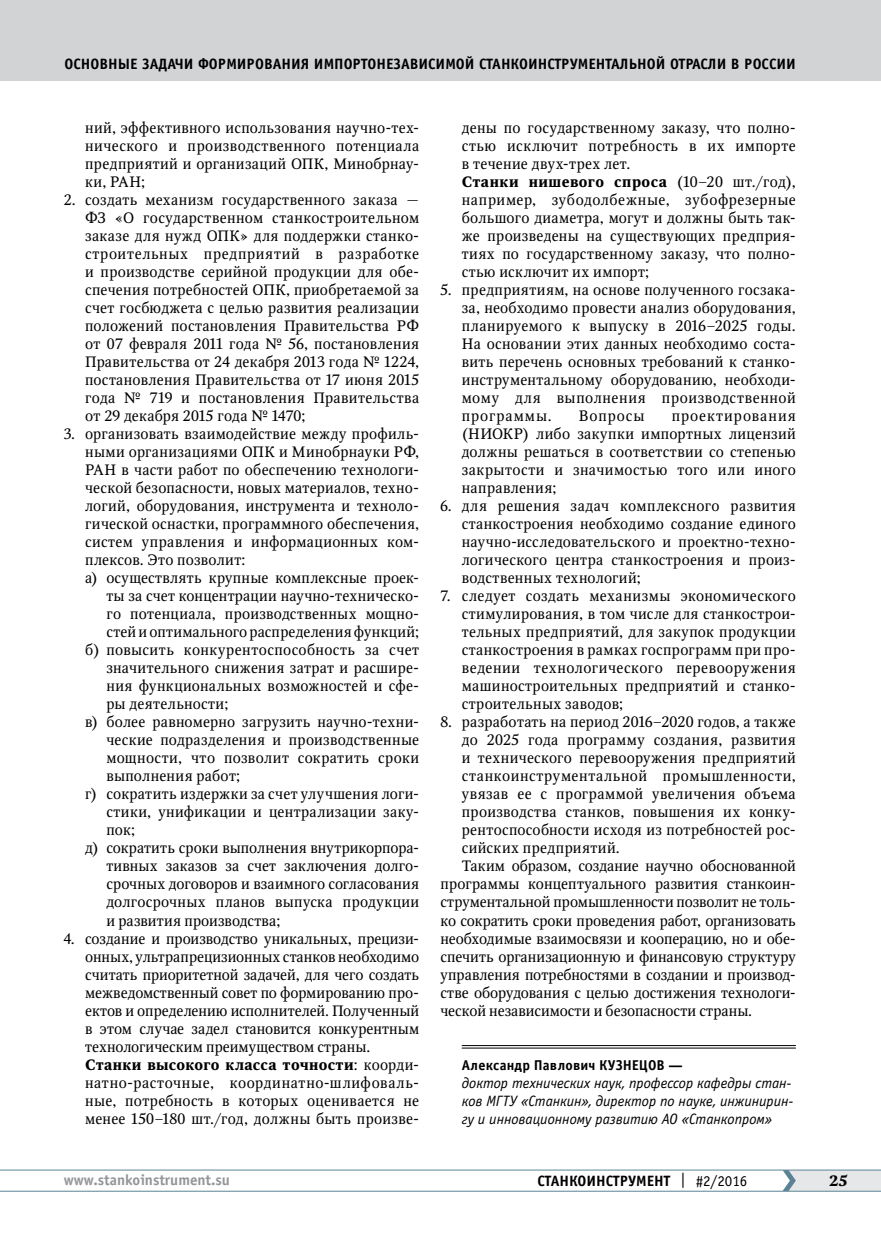
<style>
.page{position:relative;width:881px;height:1234px;background:#fff}
.page>*{position:absolute;margin:0;border:0;box-sizing:border-box;transform-origin:0 0}
.t1{font:15px/18px "Octava";letter-spacing:.015em;color:#000;text-align:justify}
.t2{font:italic 15px/18px "Officina Sans C";letter-spacing:-.005em;color:#000}
.t3{font:700 15px "Officina Sans C";color:#000}
.t4{font:15px "Octava";letter-spacing:.045em;color:#000}
.t5{font:700 15px "Officina Sans C";color:#939598}
.t6{font:15px "Octava";letter-spacing:.06em;color:#000}
.t7{font:700 15px "Octava";color:#000}
.t8{font:700 14.25px "Officina Sans C";letter-spacing:.015em;color:#000}
.s1{font-weight:700}
.s2{font-weight:400}
</style>
<div class="page">
<hr style="left:0;top:1190px;width:880px;height:1px;background:#5b8395">
<hr style="left:0;top:1169px;width:880px;height:1px;background:#5b8395">
<svg style="left:782px;top:1169px;width:98px;height:21px;background:#d9dee1"></svg>
<div style="left:0;top:0;width:880px;height:81px;background:#d1d3d4"></div>
<hr style="left:461px;top:1045px;width:334px;height:1px;background:#000">
<hr style="left:461px;top:1047px;width:334px;height:1px;background:#000">
<p class="t3" style="left:65px;top:56px;width:732px">Основные задачи формирования импортонезависимой станкоинструментальной отрасли в России</p>
<p class="t1" style="left:85px;top:119px;width:335px">ний, эффективного использования научно-тех&shy;нического и производственного потенциала предприятий и организаций ОПК, Минобрнау&shy;ки, РАН;</p>
<p class="t1" style="left:85px;top:191px;width:335px;text-indent:-21px">2. создать механизм государственного заказа — ФЗ «О государственном станкостроительном заказе для нужд ОПК» для поддержки станко&shy;строительных предприятий в разработке и производстве серийной продукции для обе&shy;спечения потребностей ОПК, приобретаемой за счет госбюджета с целью развития реализации положений постановления Правительства РФ от 07 февраля 2011 года № 56, постановления Правительства от 24 декабря 2013 года № 1224, постановления Правительства от 17 июня 2015 года № 719 и постановления Правительства от 29 декабря 2015 года № 1470;</p>
<p class="t1" style="left:64px;top:425px;width:357px">3. организовать взаимодействие между профиль-</p>
<p class="t1" style="left:85px;top:443px;width:335px">ными организациями ОПК и Минобрнауки РФ,</p>
<p class="t1" style="left:85px;top:461px;width:335px">РАН в части работ по обеспечению технологи-</p>
<p class="t1" style="left:85px;top:479px;width:335px">ческой безопасности, новых материалов, техно-</p>
<p class="t1" style="left:85px;top:497px;width:335px">логий, оборудования, инструмента и техноло-</p>
<p class="t1" style="left:85px;top:515px;width:335px">гической оснастки, программного обеспечения,</p>
<p class="t1" style="left:85px;top:533px;width:335px">систем управления и информационных ком-</p>
<p class="t1" style="left:85px;top:551px;width:162px">плексов. Это позволит:</p>
<p class="t1" style="left:85px;top:569px;width:335px">а) осуществлять крупные комплексные проек-</p>
<p class="t1" style="left:106px;top:587px;width:314px">ты за счет концентрации научно-техническо-</p>
<p class="t1" style="left:106px;top:605px;width:314px">го потенциала, производственных мощно-</p>
<p class="t1" style="left:106px;top:623px;width:314px">стей и оптимального распределения функций;</p>
<p class="t1" style="left:85px;top:641px;width:335px">б) повысить конкурентоспособность за счет</p>
<p class="t1" style="left:106px;top:659px;width:314px">значительного снижения затрат и расшире-</p>
<p class="t1" style="left:106px;top:677px;width:314px">ния функциональных возможностей и сфе-</p>
<p class="t1" style="left:106px;top:695px;width:123px">ры деятельности;</p>
<p class="t1" style="left:85px;top:713px;width:335px">в) более равномерно загрузить научно-техни-</p>
<p class="t1" style="left:106px;top:731px;width:314px">ческие подразделения и производственные</p>
<p class="t1" style="left:106px;top:749px;width:314px">мощности, что позволит сократить сроки</p>
<p class="t1" style="left:106px;top:767px;width:135px">выполнения работ;</p>
<p class="t1" style="left:85px;top:785px;width:335px">г) сократить издержки за счет улучшения логи-</p>
<p class="t1" style="left:106px;top:803px;width:314px">стики, унификации и централизации заку-</p>
<p class="t1" style="left:106px;top:821px;width:30px">пок;</p>
<p class="t1" style="left:85px;top:839px;width:335px">д) сократить сроки выполнения внутрикорпора-</p>
<p class="t1" style="left:106px;top:857px;width:314px">тивных заказов за счет заключения долго-</p>
<p class="t1" style="left:106px;top:875px;width:314px">срочных договоров и взаимного согласования</p>
<p class="t1" style="left:106px;top:893px;width:314px">долгосрочных планов выпуска продукции</p>
<p class="t1" style="left:106px;top:911px;width:175px">и развития производства;</p>
<p class="t1" style="left:85px;top:929px;width:335px;text-align:left;text-indent:-21px">4. создание и производство уникальных, прецизи&shy;онных, ультрапрецизионных станков необходимо считать приоритетной задачей, для чего создать межведомственный совет по формированию про&shy;ектов и определению исполнителей. Полученный в этом случае задел становится конкурентным технологическим преимуществом страны.<br><span class="s1">Станки высокого класса точности</span>: коорди&shy;натно-расточные, координатно-шлифоваль&shy;ные, потребность в которых оценивается не менее 150–180 шт./год, должны быть произве-</p>
<p class="t1" style="left:461px;top:119px;width:335px;text-align:left">дены по государственному заказу, что полно&shy;стью исключит потребность в их импорте в течение двух-трех лет.<br><span class="s1">Станки нишевого спроса</span> (10–20 шт./год), например, зубодолбежные, зубофрезерные большого диаметра, могут и должны быть так&shy;же произведены на существующих предприя&shy;тиях по государственному заказу, что полно&shy;стью исключит их импорт;</p>
<p class="t1" style="left:461px;top:281px;width:335px;text-indent:-21px">5. предприятиям, на основе полученного госзака&shy;за, необходимо провести анализ оборудования, планируемого к выпуску в 2016–2025 годы.<br>На основании этих данных необходимо соста&shy;вить перечень основных требований к станко&shy;инструментальному оборудованию, необходи&shy;мому для выполнения производственной программы.</p>
<p class="t6" style="left:578px;top:406px;width:67px">Вопросы</p>
<p class="t1" style="left:461px;top:407px;width:335px;text-indent:210px">проектирования (НИОКР) либо закупки импортных лицензий должны решаться в соответствии со степенью закрытости и значимостью того или иного направления;</p>
<p class="t1" style="left:461px;top:497px;width:335px;text-indent:-21px">6. для решения задач комплексного развития станкостроения необходимо создание единого научно-исследовательского и проектно-техно&shy;логического центра станкостроения и произ&shy;водственных технологий;</p>
<p class="t1" style="left:461px;top:587px;width:335px;text-indent:-21px">7. следует создать механизмы экономического стимулирования, в том числе для станкострои&shy;тельных предприятий, для закупок продукции станкостроения в рамках госпрограмм при про&shy;ведении технологического перевооружения машиностроительных предприятий и станко&shy;строительных заводов;</p>
<p class="t1" style="left:440px;top:713px;width:356px">8. разработать на период 2016–2020 годов, а также</p>
<p class="t1" style="left:461px;top:731px;width:335px">до 2025 года программу создания, развития</p>
<p class="t1" style="left:461px;top:749px;width:335px">и технического перевооружения предприятий</p>
<p class="t4" style="left:461px;top:766px;width:335px">станкоинструментальной промышленности,</p>
<p class="t1" style="left:461px;top:785px;width:335px">увязав ее с программой увеличения объема</p>
<p class="t1" style="left:461px;top:803px;width:335px">производства станков, повышения их конку-</p>
<p class="t1" style="left:461px;top:821px;width:335px">рентоспособности исходя из потребностей рос-</p>
<p class="t1" style="left:461px;top:839px;width:159px">сийских предприятий.</p>
<p class="t1" style="left:461px;top:857px;width:335px">Таким образом, создание научно обоснованной</p>
<p class="t1" style="left:440px;top:875px;width:357px">программы концептуального развития станкоин-</p>
<p class="t1" style="left:440px;top:893px;width:357px">струментальной промышленности позволит не толь-</p>
<p class="t1" style="left:440px;top:911px;width:357px">ко сократить сроки проведения работ, организовать</p>
<p class="t1" style="left:440px;top:929px;width:357px">необходимые взаимосвязи и кооперацию, но и обе-</p>
<p class="t1" style="left:440px;top:947px;width:356px">спечить организационную и финансовую структуру</p>
<p class="t1" style="left:440px;top:965px;width:357px">управления потребностями в создании и производ-</p>
<p class="t1" style="left:440px;top:983px;width:357px">стве оборудования с целью достижения технологи-</p>
<p class="t1" style="left:440px;top:1001px;width:313px">ческой независимости и безопасности страны.</p>
<p class="t8" style="left:461px;top:1056px;width:146px">Александр Павлович КУЗНЕ</p>
<p class="t8" style="left:638px;top:1056px;width:45px">ЦОВ —</p>
<p class="t2" style="left:461px;top:1073px;width:333px">доктор технических наук, профессор кафедры стан&shy;ков МГТУ «Станкин», директор по науке, инжинирин&shy;гу и инновационному развитию АО «Станкопром»</p>
<p class="t5" style="left:64px;top:1171px;width:168px">www.stankoinstrument.su</p>
<p class="t3" style="left:537px;top:1171px;width:211px">СТАНКОИНСТРУМЕНТ <span class="s2">| #2/2016</span></p>
<p class="t7" style="left:828px;top:1170px;width:20px">25</p>
</div>
